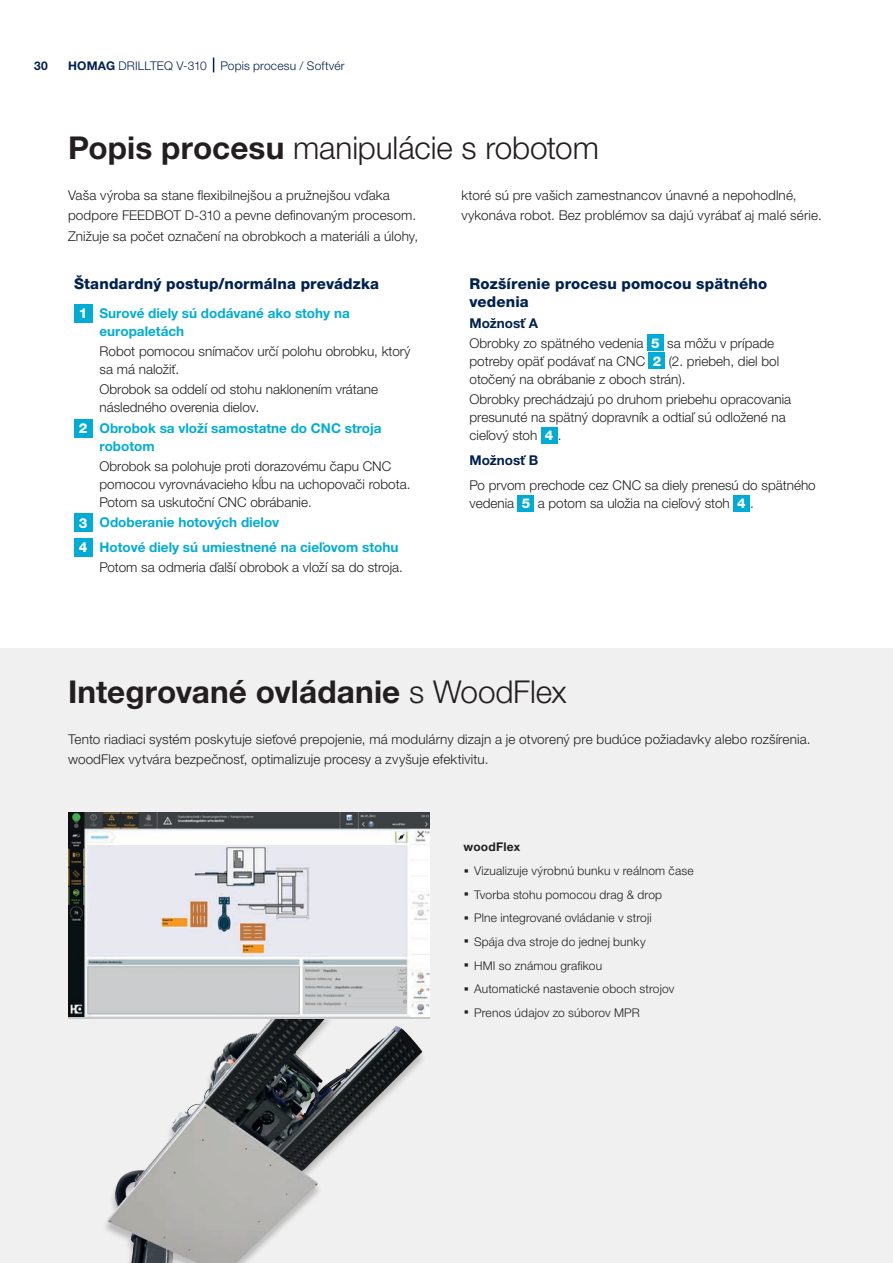
<style>
.page{position:relative;width:893px;height:1263px;background:#fff}
.page>*{position:absolute;margin:0;border:0;box-sizing:border-box;transform-origin:0 0}
.t1{font:300 31.5px "Helvetica Neue LTW1 G";letter-spacing:-.005em;color:#231f20}
.t2{font:700 31.5px "Helvetica Neue LTW1 G";letter-spacing:.005em;color:#231f20}
.t3{font:800 15px/18px "Helvetica Neue LTW1 G";letter-spacing:.01em;color:#00214f}
.t4{font:300 13.5px/18px "Helvetica Neue LTW1 G";color:#231f20}
.t5{font:700 13.5px/18px "Helvetica Neue LTW1 G";color:#00acd5}
.t6{font:700 13.5px "Helvetica Neue LTW1 G";color:#00214f}
.t7{font:300 12px/23.7px "Helvetica Neue LTW1 G";letter-spacing:.015em;color:#231f20}
.t8{font:300 12px "Helvetica Neue LTW1 G";letter-spacing:.015em;color:#00214f}
.t9{font:700 12px "Helvetica Neue LTW1 G";color:#00214f}
.s1{font-weight:700}
.s2{font-weight:800;font-size:13.8px;color:#fff}
.s3{font-weight:700;color:#00214f}
.s4{font-weight:800;color:#fff}
.s5{font-weight:300}
.s6{font-weight:700;font-size:21px}
</style>
<div class="page">
<div style="left:0;top:649px;width:893px;height:614px;background:#f0f0f1"></div>
<img style="left:81px;top:1013px;width:349px;height:250px">
<img style="left:68px;top:812px;width:361px;height:204px">
<div style="left:733px;top:495px;width:16px;height:16px;background:#00acd5"></div>
<svg style="left:213px;top:58px;width:1px;height:14px"></svg>
<div style="left:74px;top:304px;width:18px;height:18px;background:#00acd5"></div>
<div style="left:74px;top:419px;width:18px;height:18px;background:#00acd5"></div>
<div style="left:74px;top:514px;width:18px;height:18px;background:#00acd5"></div>
<div style="left:74px;top:538px;width:18px;height:19px;background:#00acd5"></div>
<div style="left:647px;top:335px;width:16px;height:16px;background:#00acd5"></div>
<div style="left:649px;top:353px;width:16px;height:16px;background:#00acd5"></div>
<div style="left:541px;top:427px;width:17px;height:17px;background:#00acd5"></div>
<div style="left:518px;top:495px;width:16px;height:16px;background:#00acd5"></div>
<p class="t9" style="left:34px;top:58px;width:15px">30</p>
<p class="t8" style="left:68px;top:58px;width:278px"><span class="s1">HOMAG</span> DRILLTEQ V-310 Popis procesu / Softvér</p>
<h1 class="t1" style="left:68px;top:129px;width:532px"><span class="s1">Popis procesu</span> manipulácie s robotom</h1>
<p class="t4" style="left:68px;top:185px;width:352px;line-height:20.4px">Vaša výroba sa stane flexibilnejšou a pružnejšou vďaka podpore FEEDBOT D-310 a pevne definovaným procesom.<br>Znižuje sa počet označení na obrobkoch a materiáli a úlohy,</p>
<p class="t4" style="left:461px;top:185px;width:362px;line-height:20.4px">ktoré sú pre vašich zamestnancov únavné a nepohodlné, vykonáva robot. Bez problémov sa dajú vyrábať aj malé série.</p>
<p class="t3" style="left:74px;top:275px;width:306px">Štandardný postup/normálna prevádzka</p>
<p class="t5" style="left:100px;top:304px;width:252px;text-indent:-21px"><span class="s2">1</span> Surové diely sú dodávané ako stohy na europaletách</p>
<p class="t4" style="left:100px;top:342px;width:312px">Robot pomocou snímačov určí polohu obrobku, ktorý sa má naložiť.</p>
<p class="t4" style="left:100px;top:381px;width:280px">Obrobok sa oddelí od stohu naklonením vrátane následného overenia dielov.</p>
<p class="t5" style="left:100px;top:419px;width:284px;text-indent:-21px"><span class="s2">2</span> Obrobok sa vloží samostatne do CNC stroja robotom</p>
<p class="t4" style="left:100px;top:457px;width:312px">Obrobok sa polohuje proti dorazovému čapu CNC pomocou vyrovnávacieho kĺbu na uchopovači robota.<br>Potom sa uskutoční CNC obrábanie.</p>
<p class="t5" style="left:79px;top:510px;width:321px;line-height:24.8px"><span class="s2">3</span> Odoberanie hotových dielov<br><span class="s2">4</span> Hotové diely sú umiestnené na cieľovom stohu</p>
<p class="t4" style="left:100px;top:558px;width:305px">Potom sa odmeria ďalší obrobok a vloží sa do stroja.</p>
<p class="t3" style="left:469px;top:275px;width:299px">Rozšírenie procesu pomocou spätného vedenia</p>
<p class="t4" style="left:469px;top:313px;width:306px;line-height:20.2px"><span class="s3">Možnosť A<br></span>Obrobky zo spätného vedenia <span class="s4">5</span> sa môžu v prípade</p>
<p class="t4" style="left:469px;top:352px;width:311px">potreby opäť podávať na CNC <span class="s4">2</span> (2. priebeh, diel bol otočený na obrábanie z oboch strán).</p>
<p class="t4" style="left:469px;top:390px;width:323px">Obrobky prechádzajú po druhom priebehu opracovania presunuté na spätný dopravník a odtiaľ sú odložené na cieľový stoh <span class="s4">4</span> .</p>
<p class="t6" style="left:469px;top:452px;width:70px">Možnosť B</p>
<p class="t4" style="left:469px;top:476px;width:348px">Po prvom prechode cez CNC sa diely prenesú do spätného vedenia <span class="s4">5</span> a potom sa uložia na cieľový stoh <span class="s4">4</span> .</p>
<h1 class="t2" style="left:68px;top:672px;width:500px">Integrované ovládanie <span class="s5">s WoodFlex</span></h1>
<p class="t4" style="left:68px;top:729px;width:744px;line-height:20.4px">Tento riadiaci systém poskytuje sieťové prepojenie, má modulárny dizajn a je otvorený pre budúce požiadavky alebo rozšírenia. woodFlex vytvára bezpečnosť, optimalizuje procesy a zvyšuje efektivitu.</p>
<p class="t7" style="left:463px;top:835px;width:232px"><span class="s1">woodFlex<br></span><span class="s6">·</span> Vizualizuje výrobnú bunku v reálnom čase <span class="s6">·</span> Tvorba stohu pomocou drag &amp; drop<br><span class="s6">·</span> Plne integrované ovládanie v stroji<br><span class="s6">·</span> Spája dva stroje do jednej bunky<br><span class="s6">·</span> HMI so známou grafikou<br><span class="s6">·</span> Automatické nastavenie oboch strojov<br><span class="s6">·</span> Prenos údajov zo súborov MPR</p>
</div>
